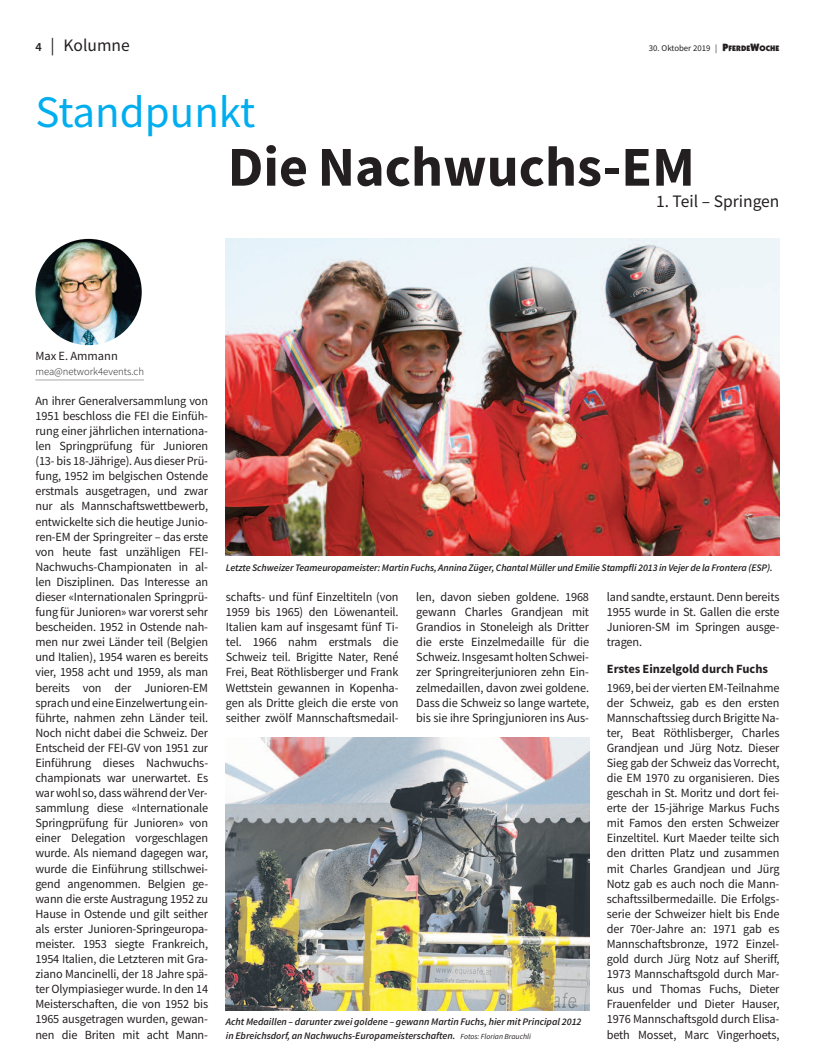
<style>
.page{position:relative;width:815px;height:1063px;background:#fff}
.page>*{position:absolute;margin:0;border:0;box-sizing:border-box;transform-origin:0 0}
.t1{font:700 56.25px "Source Sans Pro";color:#231f20}
.t2{font:45px "Source Sans Pro";color:#00aeef}
.t3{font:17.5px "Source Sans Pro";color:#231f20}
.t4{font:12.5px/15.1px "Source Sans Pro";letter-spacing:-.01em;color:#231f20;text-align:justify}
.t5{font:300 10.62px "Source Sans Pro";color:#231f20}
.t6{font:italic 600 10px/13.1px "Source Sans Pro";letter-spacing:-.005em;color:#231f20}
.t7{font:8.75px "Source Sans Pro";color:#231f20}
.s1{font-weight:600;font-size:12.5px}
.s2{font-family:"Itc Kabel";font-weight:900;font-size:10.62px}
.s3{font-family:"Itc Kabel";font-weight:900;font-size:8px}
.s4{font-weight:700}
.s5{font-weight:400;font-size:7.75px}
</style>
<div class="page">
<hr style="left:35px;top:380px;width:109px;height:1px;background:#a8a9ad">
<img style="left:35px;top:239px;width:107px;height:106px;border-radius:50%">
<img style="left:226px;top:737px;width:363px;height:273px">
<img style="left:226px;top:239px;width:554px;height:317px">
<p class="t3" style="left:35px;top:34px;width:96px"><span class="s1">4</span> | Kolumne</p>
<p class="t7" style="left:649px;top:43px;width:132px">30. Oktober 2019 | <span class="s2">P</span><span class="s3">FERDE</span><span class="s2">W</span><span class="s3">OCHE</span></p>
<p class="t2" style="left:35px;top:83px;width:222px">Standpunkt</p>
<p class="t1" style="left:228px;top:129px;width:469px">Die Nachwuchs-EM</p>
<p class="t3" style="left:656px;top:190px;width:125px">1. Teil – Springen</p>
<p class="t4" style="left:35px;top:348px;width:84px">Max E. Ammann</p>
<p class="t5" style="left:35px;top:365px;width:110px">mea@network4events.ch</p>
<p class="t4" style="left:35px;top:393px;width:174px">An ihrer Generalversammlung von 1951 beschloss die FEI die Einfüh&shy;rung einer jährlichen internationa&shy;len Springprüfung für Junioren (13- bis 18-Jährige). Aus dieser Prü&shy;fung, 1952 im belgischen Ostende erstmals ausgetragen, und zwar nur als Mannschaftswettbewerb, entwickelte sich die heutige Junio&shy;ren-EM der Springreiter – das erste von heute fast unzähligen FEI-Nachwuchs-Championaten in al&shy;len Disziplinen. Das Interesse an dieser «Internationalen Springprü&shy;fung für Junioren» war vorerst sehr bescheiden. 1952 in Ostende nah&shy;men nur zwei Länder teil (Belgien und Italien), 1954 waren es bereits vier, 1958 acht und 1959, als man bereits von der Junioren-EM sprachundeine Einzelwertung ein&shy;führte, nahmen zehn Länder teil.<br>Noch nicht dabei die Schweiz. Der Entscheid der FEI-GV von 1951 zur Einführung dieses Nachwuchs&shy;championats war unerwartet. Es warwohl so, dasswährend der Ver&shy;sammlung diese «Internationale Springprüfung für Junioren» von einer Delegation vorgeschlagen wurde. Als niemand dagegen war, wurde die Einführung stillschwei&shy;gend angenommen. Belgien ge&shy;wann die erste Austragung 1952 zu Hause in Ostende und gilt seither als erster Junioren-Springeuropa&shy;meister. 1953 siegte Frankreich, 1954 Italien, die Letzteren mit Gra&shy;ziano Mancinelli, der 18 Jahre spä&shy;ter Olympiasieger wurde. In den 14<br>Meisterschaften, die von 1952 bis 1965 ausgetragen wurden, gewan&shy;nen die Briten mit acht Mann-</p>
<p class="t6" style="left:226px;top:561px;width:548px">Letzte Schweizer Teameuropameister: Martin Fuchs, Annina Züger, Chantal Müller und Emilie Stampfli 2013 in Vejer de la Frontera (ESP).</p>
<p class="t4" style="left:226px;top:589px;width:174px">schafts- und fünf Einzeltiteln (von 1959 bis 1965) den Löwenanteil.<br>Italien kam auf insgesamt fünf Ti&shy;tel. 1966 nahm erstmals die Schweiz teil. Brigitte Nater, René Frei, Beat Röthlisberger und Frank Wettstein gewannen in Kopenha&shy;gen als Dritte gleich die erste von seither zwölf Mannschaftsmedail-</p>
<p class="t4" style="left:416px;top:589px;width:174px">len, davon sieben goldene. 1968 gewann Charles Grandjean mit Grandios in Stoneleigh als Dritter die erste Einzelmedaille für die Schweiz.InsgesamtholtenSchwei&shy;zer Springreiterjunioren zehn Ein&shy;zelmedaillen, davon zwei goldene.<br>Dass die Schweiz so lange wartete, bis sie ihre Springjunioren ins Aus-</p>
<p class="t4" style="left:607px;top:589px;width:174px">land sandte, erstaunt. Denn bereits 1955 wurde in St. Gallen die erste Junioren-SM im Springen ausge&shy;tragen.</p>
<p class="t4" style="left:607px;top:659px;width:174px;line-height:18.9px"><span class="s4">Erstes Einzelgold durch Fuchs<br></span>1969, bei der vierten EM-Teilnahme</p>
<p class="t4" style="left:607px;top:695px;width:174px">der Schweiz, gab es den ersten Mannschaftssieg durch Brigitte Na&shy;ter, Beat Röthlisberger, Charles Grandjean und Jürg Notz. Dieser Sieg gab der Schweiz das Vorrecht, die EM 1970 zu organisieren. Dies geschah in St. Moritz und dort fei&shy;erte der 15-jährige Markus Fuchs mit Famos den ersten Schweizer Einzeltitel. Kurt Maeder teilte sich den dritten Platz und zusammen mit Charles Grandjean und Jürg Notz gab es auch noch die Mann&shy;schaftssilbermedaille. Die Erfolgs&shy;serie der Schweizer hielt bis Ende der 70er-Jahre an: 1971 gab es Mannschaftsbronze, 1972 Einzel&shy;gold durch Jürg Notz auf Sheriff, 1973 Mannschaftsgold durch Mar&shy;kus und Thomas Fuchs, Dieter Frauenfelder und Dieter Hauser, 1976 Mannschaftsgold durch Elisa&shy;beth Mosset, Marc Vingerhoets,</p>
<p class="t6" style="left:226px;top:1015px;width:357px">Acht Medaillen – darunter zwei goldene – gewann Martin Fuchs, hier mit Principal 2012 in Ebreichsdorf, an Nachwuchs-Europameisterschaften. <span class="s5">Fotos: Florian Brauchli</span></p>
</div>
